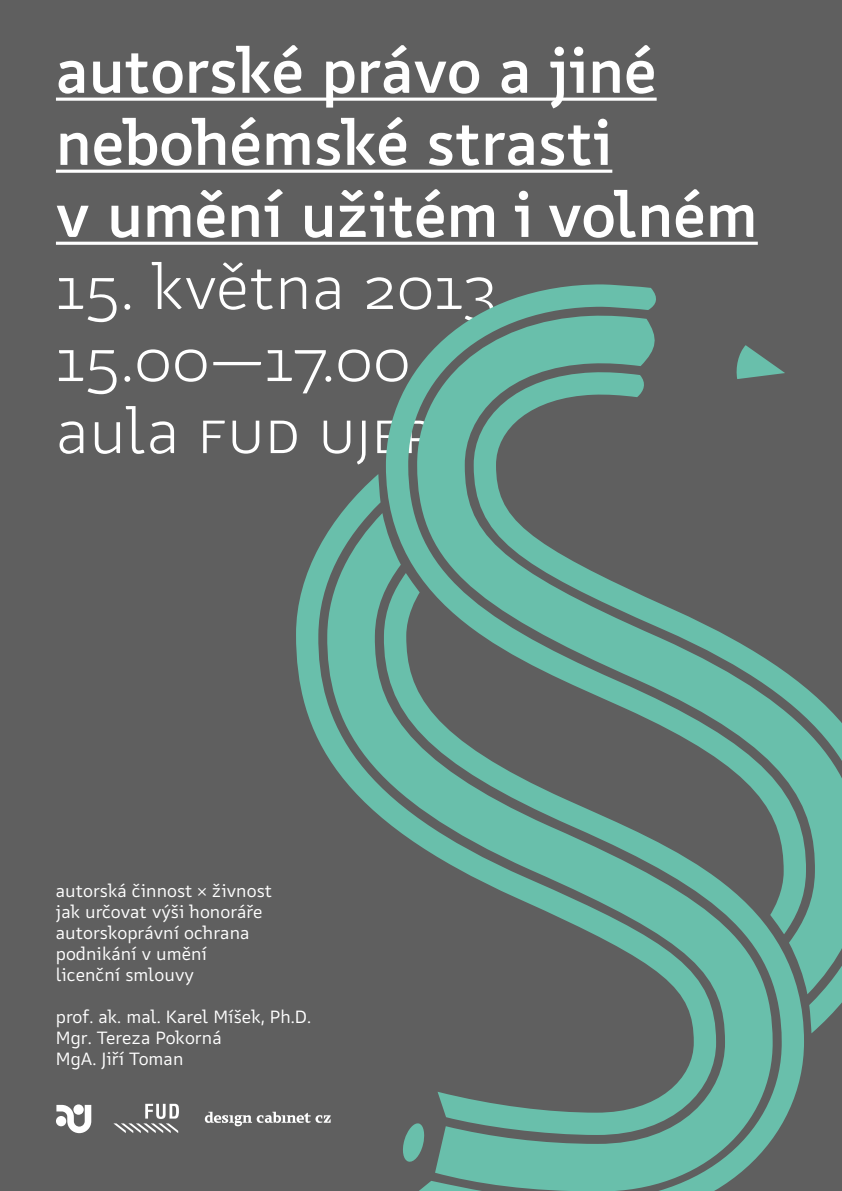
<style>
.page{position:relative;width:842px;height:1191px;background:#5f5f5f}
.page>*{position:absolute;margin:0;border:0;box-sizing:border-box;transform-origin:0 0}
.t1{font:600 63px/72px "Gnocchi";color:#fff}
.t2{font:300 63px/72px "Gnocchi";color:#fff}
.t3{font:18px/21px "Gnocchi";color:#fff}
</style>
<div class="page">
<hr style="left:56px;top:98px;width:601px;height:3px;background:#fff">
<hr style="left:56px;top:170px;width:556px;height:3px;background:#fff">
<hr style="left:56px;top:242px;width:702px;height:3px;background:#fff">
<svg style="left:804px;top:689px;width:38px;height:344px;fill:#69bfab"></svg>
<svg style="left:386px;top:284px;width:421px;height:650px"></svg>
<svg style="left:735px;top:345px;width:50px;height:34px"></svg>
<svg style="left:716px;top:513px;width:57px;height:60px"></svg>
<svg style="left:296px;top:474px;width:420px;height:345px"></svg>
<svg style="left:383px;top:573px;width:421px;height:618px"></svg>
<svg style="left:56px;top:1104px;width:35px;height:29px"></svg>
<svg style="left:205px;top:1111px;width:126px;height:15px"></svg>
<svg style="left:113px;top:1103px;width:66px;height:30px"></svg>
<h1 class="t1" style="left:56px;top:33px;width:703px">autorské právo a jiné nebohémské strasti<br>v umění užitém i volném</h1>
<h1 class="t2" style="left:56px;top:249px;width:443px">15. května 2013<br>15.00—17.00 aula fud ujep</h1>
<p class="t3" style="left:56px;top:879px;width:218px">autorská činnost × živnost jak určovat výši honoráře autorskoprávní ochrana podnikání v umění licenční smlouvy</p>
<p class="t3" style="left:56px;top:1005px;width:257px">prof. ak. mal. Karel Míšek, Ph.D.<br>Mgr. Tereza Pokorná<br>MgA. Jiří Toman</p>
</div>
